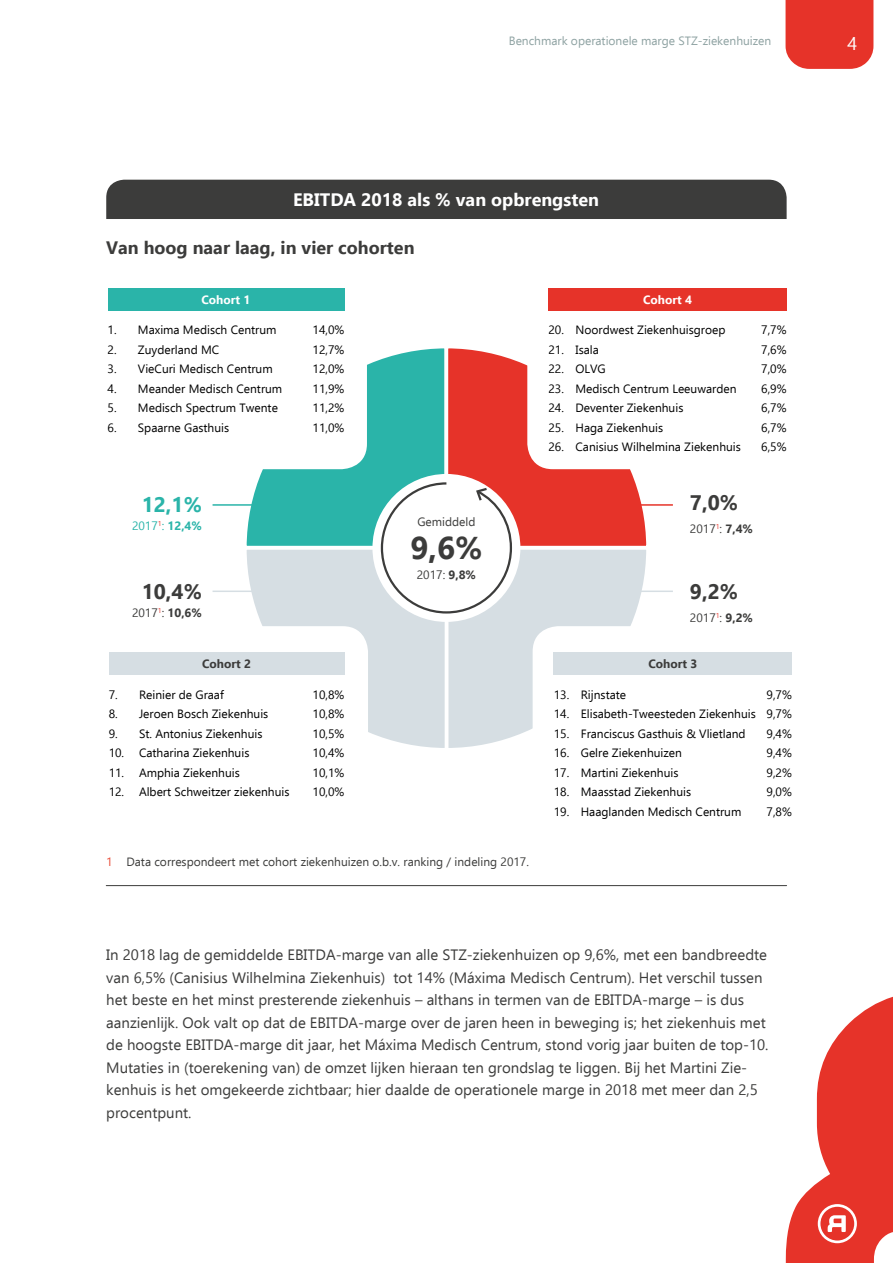
<style>
.page{position:relative;width:893px;height:1263px;background:#fff}
.page>*{position:absolute;margin:0;border:0;box-sizing:border-box;transform-origin:0 0}
.t1{font:700 31.5px "Ebrima";color:#3c3c3b}
.t2{font:700 21px "Ebrima";color:#3c3c3b}
.t3{font:700 21px "Ebrima";color:#2ab4a9}
.t4{font:700 18px "Ebrima";color:#3c3c3b}
.t5{font:700 18px "Ebrima";color:#fff}
.t6{font:18px "Ebrima";color:#fff}
.t7{font:15px/22.5px "Ebrima";color:#3c3c3b}
.t8{font:12px/19.5px "Ebrima";color:#000;text-align:justify}
.t9{font:12px "Ebrima";color:#3c3c3b}
.t10{font:12px "Ebrima";color:#8ea2a2}
.t11{font:700 12px "Ebrima";color:#fff}
.t12{font:700 12px "Ebrima";color:#3c3c3b}
.t13{font:12px "Ebrima";color:#2ab4a9}
.s1{font-weight:700}
.s2{color:#e94d39}
</style>
<div class="page">
<div style="left:106px;top:180px;width:681px;height:39px;background:#3c3c3b"></div>
<div style="left:548px;top:288px;width:239px;height:23px;background:#e63329"></div>
<div style="left:109px;top:653px;width:235px;height:22px;background:#d6dee3"></div>
<div style="left:554px;top:653px;width:238px;height:22px;background:#d6dee3"></div>
<div style="left:108px;top:288px;width:236px;height:23px;background:#2ab4a9"></div>
<hr style="left:213px;top:504px;width:45px;height:2px;background:#2ab4a9">
<hr style="left:641px;top:504px;width:32px;height:2px;background:#e63329">
<hr style="left:641px;top:590px;width:32px;height:2px;background:#d6dee3">
<hr style="left:213px;top:590px;width:45px;height:2px;background:#d6dee3">
<svg style="left:241px;top:348px;width:411px;height:400px"></svg>
<hr style="left:106px;top:885px;width:681px;height:1px;background:#3c3c3b">
<div style="left:785px;top:0;width:88px;height:69px;background:#e63329"></div>
<svg style="left:786px;top:997px;width:107px;height:266px"></svg>
<p class="t10" style="left:509px;top:32px;width:264px">Benchmark operationele marge STZ-ziekenhuizen</p>
<h3 class="t6" style="left:847px;top:30px;width:11px">4</h3>
<h3 class="t5" style="left:293px;top:186px;width:307px">EBITDA 2018 als % van opbrengsten</h3>
<h3 class="t4" style="left:106px;top:234px;width:310px">Van hoog naar laag, in vier cohorten</h3>
<p class="t11" style="left:201px;top:291px;width:51px">Cohort 1</p>
<p class="t8" style="left:108px;top:320px;width:170px">1. Maxima Medisch Centrum</p>
<p class="t8" style="left:108px;top:340px;width:113px">2. Zuyderland MC</p>
<p class="t8" style="left:108px;top:359px;width:167px">3. VieCuri Medisch Centrum</p>
<p class="t8" style="left:108px;top:379px;width:176px">4. Meander Medisch Centrum</p>
<p class="t8" style="left:108px;top:398px;width:172px">5. Medisch Spectrum Twente</p>
<p class="t8" style="left:108px;top:418px;width:123px">6. Spaarne Gasthuis</p>
<h2 class="t3" style="left:142px;top:489px;width:62px">12,1%</h2>
<p class="t13" style="left:132px;top:518px;width:71px">2017<sup>1</sup>: <span class="s1">12,4%</span></p>
<h2 class="t2" style="left:142px;top:576px;width:62px">10,4%</h2>
<p class="t9" style="left:132px;top:605px;width:71px">2017<sup>1</sup>: <span class="s1">10,6%</span></p>
<p class="t11" style="left:643px;top:291px;width:51px">Cohort 4</p>
<p class="t8" style="left:548px;top:320px;width:178px">20. Noordwest Ziekenhuisgroep</p>
<p class="t8" style="left:548px;top:340px;width:52px">21. Isala</p>
<p class="t8" style="left:548px;top:359px;width:59px">22. OLVG</p>
<p class="t8" style="left:548px;top:379px;width:189px">23. Medisch Centrum Leeuwarden</p>
<p class="t8" style="left:548px;top:398px;width:136px">24. Deventer Ziekenhuis</p>
<p class="t8" style="left:548px;top:418px;width:116px">25. Haga Ziekenhuis</p>
<p class="t8" style="left:548px;top:437px;width:194px">26. Canisius Wilhelmina Ziekenhuis</p>
<p class="t8" style="left:313px;top:320px;width:33px">14,0% 12,7% 12,0% 11,9% 11,2% 11,0%</p>
<p class="t8" style="left:761px;top:320px;width:27px">7,7% 7,6% 7,0% 6,9% 6,7% 6,7% 6,5%</p>
<p class="t9" style="left:417px;top:514px;width:60px">Gemiddeld</p>
<h1 class="t1" style="left:410px;top:525px;width:74px">9,6%</h1>
<p class="t9" style="left:417px;top:566px;width:61px">2017: <span class="s1">9,8%</span></p>
<h2 class="t2" style="left:690px;top:487px;width:50px">7,0%</h2>
<p class="t9" style="left:690px;top:520px;width:64px">2017<sup>1</sup>: <span class="s1">7,4%</span></p>
<h2 class="t2" style="left:690px;top:576px;width:50px">9,2%</h2>
<p class="t9" style="left:690px;top:609px;width:64px">2017<sup>1</sup>: <span class="s1">9,2%</span></p>
<p class="t12" style="left:202px;top:655px;width:51px">Cohort 2</p>
<p class="t12" style="left:648px;top:655px;width:51px">Cohort 3</p>
<p class="t8" style="left:109px;top:684px;width:117px">7. Reinier de Graaf</p>
<p class="t8" style="left:109px;top:704px;width:161px">8. Jeroen Bosch Ziekenhuis</p>
<p class="t8" style="left:109px;top:723px;width:155px">9. St. Antonius Ziekenhuis</p>
<p class="t8" style="left:109px;top:743px;width:142px">10. Catharina Ziekenhuis</p>
<p class="t8" style="left:109px;top:762px;width:133px">11. Amphia Ziekenhuis</p>
<p class="t8" style="left:109px;top:782px;width:182px">12. Albert Schweitzer ziekenhuis</p>
<p class="t8" style="left:554px;top:684px;width:74px">13. Rijnstate</p>
<p class="t8" style="left:554px;top:704px;width:204px">14. Elisabeth-Tweesteden Ziekenhuis</p>
<p class="t8" style="left:554px;top:723px;width:193px">15. Franciscus Gasthuis &amp; Vlietland</p>
<p class="t8" style="left:554px;top:743px;width:130px">16. Gelre Ziekenhuizen</p>
<p class="t8" style="left:554px;top:762px;width:126px">17. Martini Ziekenhuis</p>
<p class="t8" style="left:554px;top:782px;width:139px">18. Maasstad Ziekenhuis</p>
<p class="t8" style="left:554px;top:801px;width:189px">19. Haaglanden Medisch Centrum</p>
<p class="t8" style="left:313px;top:684px;width:33px">10,8% 10,8% 10,5% 10,4% 10,1% 10,0%</p>
<p class="t8" style="left:766px;top:684px;width:27px">9,7% 9,7% 9,4% 9,4% 9,2% 9,0% 7,8%</p>
<p class="t9" style="left:106px;top:854px;width:424px"><span class="s2">1</span> Data correspondeert met cohort ziekenhuizen o.b.v. ranking / indeling 2017.</p>
<p class="t7" style="left:106px;top:943px;width:664px">In 2018 lag de gemiddelde EBITDA-marge van alle STZ-ziekenhuizen op 9,6%, met een bandbreedte van 6,5% (Canisius Wilhelmina Ziekenhuis) tot 14% (Máxima Medisch Centrum). Het verschil tussen het beste en het minst presterende ziekenhuis – althans in termen van de EBITDA-marge – is dus aanzienlijk. Ook valt op dat de EBITDA-marge over de jaren heen in beweging is; het ziekenhuis met de hoogste EBITDA-marge dit jaar, het Máxima Medisch Centrum, stond vorig jaar buiten de top-10.<br>Mutaties in (toerekening van) de omzet lijken hieraan ten grondslag te liggen. Bij het Martini Zie&shy;kenhuis is het omgekeerde zichtbaar; hier daalde de operationele marge in 2018 met meer dan 2,5 procentpunt.</p>
</div>
